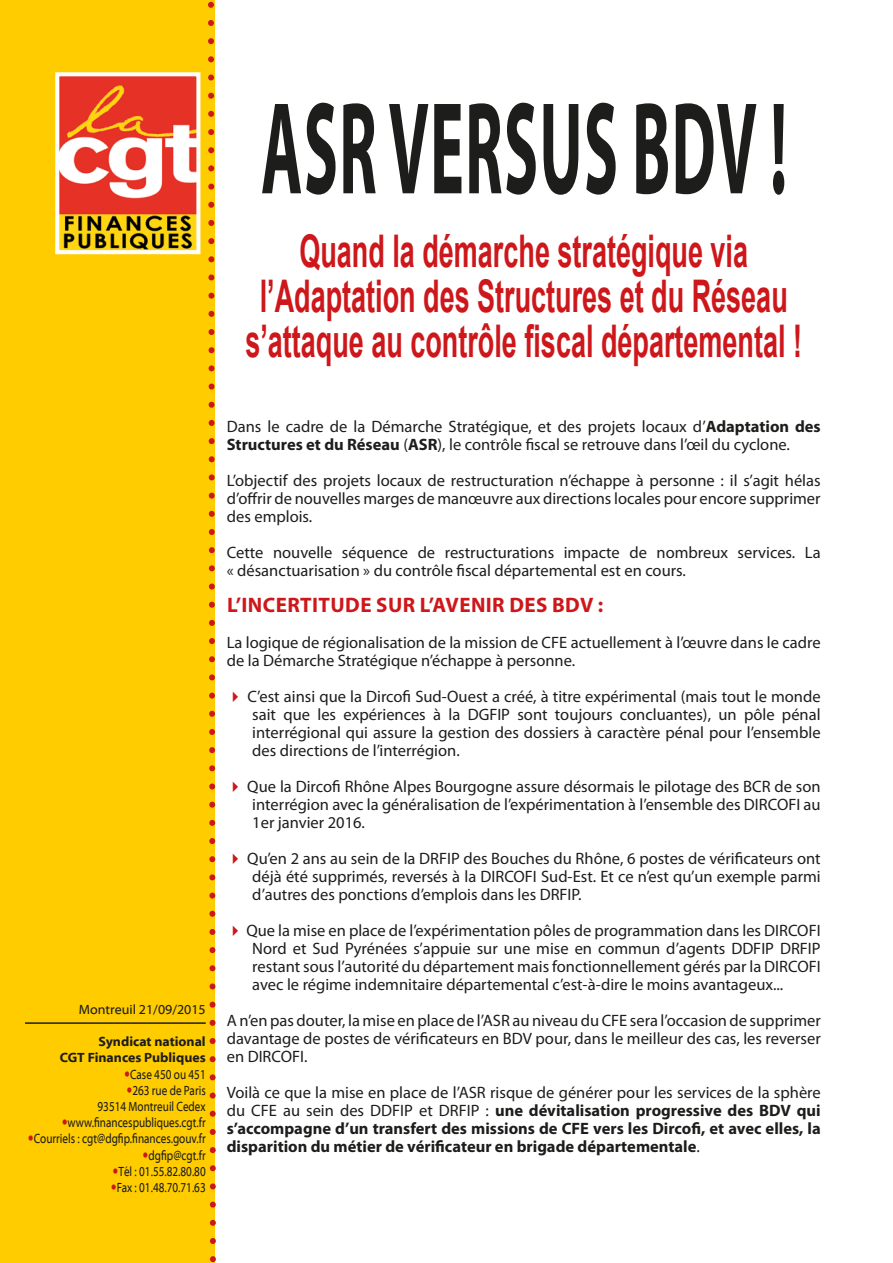
<style>
.page{position:relative;width:893px;height:1263px;background:#fff}
.page>*{position:absolute;margin:0;border:0;box-sizing:border-box;transform-origin:0 0}
.t1{font:700 132.45px "Myriad Pro";letter-spacing:.02em;color:#1d1d1b;scale:.48 1}
.Normal__Web{font:700 45px/45px "Arial";color:#cd171a;text-align:center;scale:.6 1}
.Normal__Web-2{font:700 21px "Myriad Pro";letter-spacing:.02em;color:#cd171a}
.Normal__Web-3{font:16.5px/18px "Myriad Pro";color:#1d1d1b;text-align:justify}
.Normal__Web-4{font:700 16.5px/18px "Myriad Pro";color:#1d1d1b;text-align:justify}
.t2{font:13.5px "Myriad Web Pro";color:#1d1d1b;scale:.8 1}
.t3{font:700 13.5px "Myriad Web Pro";color:#1d1d1b}
.t4{font:13.5px "Myriad Web Pro";color:#1d1d1b}
.s1{font-weight:700}
.s2{color:#cd171a}
.s3{font-weight:400}
</style>
<div class="page">
<div style="left:0;top:0;width:214px;height:1263px;background:#fc0"></div>
<svg style="left:208px;top:0;width:8px;height:1263px"></svg>
<img style="left:60px;top:77px;width:135px;height:172px">
<div style="left:55px;top:72px;width:145px;height:182px;border:4px solid #fff"></div>
<hr style="left:25px;top:1022px;width:181px;height:2px;background:#1d1d1b">
<p class="t1" style="left:261px;top:62px;width:1098px">ASR VERSUS BDV !</p>
<p class="Normal__Web" style="left:245px;top:230px;width:929px">Quand la démarche stratégique via l’Adaptation des Structures et du Réseau s’attaque au contrôle fiscal départemental !</p>
<p class="t4" style="left:79px;top:1002px;width:128px">Montreuil 21/09/2015</p>
<p class="t3" style="left:98px;top:1034px;width:109px">Syndicat national</p>
<p class="t3" style="left:60px;top:1050px;width:147px">CGT Finances Publiques</p>
<p class="t2" style="left:130px;top:1067px;width:96px">Case 450 ou 451</p>
<p class="t2" style="left:132px;top:1083px;width:93px">263 rue de Paris</p>
<p class="t2" style="left:98px;top:1099px;width:137px">93514 Montreuil Cedex</p>
<p class="t2" style="left:68px;top:1115px;width:174px">www.financespubliques.cgt.fr</p>
<p class="t2" style="left:34px;top:1132px;width:216px">Courriels : cgt@dgfip.finances.gouv.fr</p>
<p class="t2" style="left:149px;top:1148px;width:73px">dgfip@cgt.fr</p>
<p class="t2" style="left:118px;top:1164px;width:111px">Tél : 01.55.82.80.80</p>
<p class="t2" style="left:117px;top:1180px;width:113px">Fax : 01.48.70.71.63</p>
<p class="Normal__Web-3" style="left:227px;top:417px;width:595px">Dans le cadre de la Démarche Stratégique, et des projets locaux d’<span class="s1">Adaptation des<br>Structures et du Réseau</span> (<span class="s1">ASR</span>), le contrôle fiscal se retrouve dans l’œil du cyclone.</p>
<p class="Normal__Web-3" style="left:227px;top:471px;width:595px">L’objectif des projets locaux de restructuration n’échappe à personne : il s’agit hélas d’offrir de nouvelles marges de manœuvre aux directions locales pour encore supprimer des emplois.</p>
<p class="Normal__Web-3" style="left:227px;top:543px;width:595px">Cette nouvelle séquence de restructurations impacte de nombreux services. La « désanctuarisation » du contrôle fiscal départemental est en cours.</p>
<p class="Normal__Web-2" style="left:227px;top:591px;width:378px">L’INCERTITUDE SUR L’AVENIR DES BDV :</p>
<p class="Normal__Web-3" style="left:227px;top:633px;width:595px">La logique de régionalisation de la mission de CFE actuellement à l’œuvre dans le cadre de la Démarche Stratégique n’échappe à personne.</p>
<p class="Normal__Web-3" style="left:252px;top:687px;width:570px;text-indent:-26px"><span class="s2">✔</span> C’est ainsi que la Dircofi Sud-Ouest a créé, à titre expérimental (mais tout le monde sait que les expériences à la DGFIP sont toujours concluantes), un pôle pénal interrégional qui assure la gestion des dossiers à caractère pénal pour l’ensemble des directions de l’interrégion.</p>
<p class="Normal__Web-3" style="left:252px;top:777px;width:570px;text-indent:-26px"><span class="s2">✔</span> Que la Dircofi Rhône Alpes Bourgogne assure désormais le pilotage des BCR de son interrégion avec la généralisation de l’expérimentation à l’ensemble des DIRCOFI au 1er janvier 2016.</p>
<p class="Normal__Web-3" style="left:252px;top:849px;width:570px;text-indent:-26px"><span class="s2">✔</span> Qu’en 2 ans au sein de la DRFIP des Bouches du Rhône, 6 postes de vérificateurs ont déjà été supprimés, reversés à la DIRCOFI Sud-Est. Et ce n’est qu’un exemple parmi d’autres des ponctions d’emplois dans les DRFIP.</p>
<p class="Normal__Web-3" style="left:252px;top:921px;width:570px;text-indent:-26px"><span class="s2">✔</span> Que la mise en place de l’expérimentation pôles de programmation dans les DIRCOFI Nord et Sud Pyrénées s’appuie sur une mise en commun d’agents DDFIP DRFIP restant sous l’autorité du département mais fonctionnellement gérés par la DIRCOFI avec le régime indemnitaire départemental c’est-à-dire le moins avantageux...</p>
<p class="Normal__Web-3" style="left:227px;top:1011px;width:595px">A n’en pas douter, la mise en place de l’ASR au niveau du CFE sera l’occasion de supprimer davantage de postes de vérificateurs en BDV pour, dans le meilleur des cas, les reverser en DIRCOFI.</p>
<p class="Normal__Web-4" style="left:227px;top:1083px;width:595px"><span class="s3">Voilà ce que la mise en place de l’ASR risque de générer pour les services de la sphère du CFE au sein des DDFIP et DRFIP :</span> une dévitalisation progressive des BDV qui s’accompagne d’un transfert des missions de CFE vers les Dircofi, et avec elles, la disparition du métier de vérificateur en brigade départementale<span class="s3">.</span></p>
</div>
